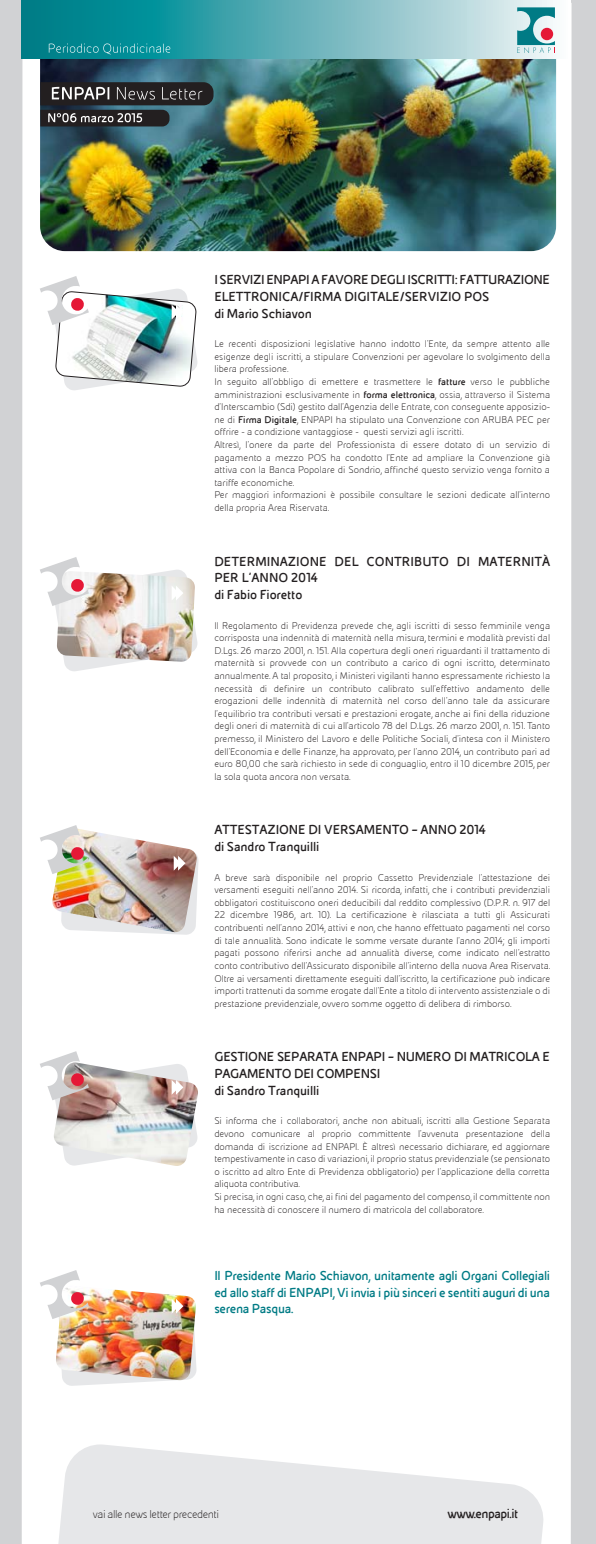
<style>
.page{position:relative;width:596px;height:1544px;background:#fff}
.page>*{position:absolute;margin:0;border:0;box-sizing:border-box;transform-origin:0 0}
.t1{font:700 14px/16.8px "Eni Exp";letter-spacing:-.01em;color:#231f20}
.t2{font:700 14px/16.8px "Eni Exp";letter-spacing:-.02em;color:#007b85;text-align:justify}
.t3{font:700 14px "Eni Exp";letter-spacing:-.035em;color:#231f20}
.t4{font:300 12.25px "Eni Exp";letter-spacing:-.035em;color:#231f20}
.t5{font:300 10.5px/12.6px "Eni Exp";letter-spacing:-.005em;color:#231f20}
.s1{font-weight:700}
.s2{font-family:"Eni Tab";font-weight:700}
</style>
<div class="page">
<div style="left:0;top:0;width:595px;height:1543px;background:#d1d2d4"></div>
<div style="left:22px;top:3px;width:549px;height:1540px;background:#fff"></div>
<img style="left:40px;top:58px;width:515px;height:193px">
<svg style="left:58px;top:1444px;width:486px;height:99px;background:#ebeced"></svg>
<svg style="left:21px;top:0;width:548px;height:58px;background:#61b2b9"></svg>
<svg style="left:517px;top:7px;width:38px;height:46px;background:#82bcc1"></svg>
<div style="left:540px;top:28px;width:13px;height:12px;background:#e51836;border-radius:50%"></div>
<svg style="left:49px;top:44px;width:121px;height:11px"></svg>
<svg style="left:40px;top:82px;width:173px;height:44px;background:#3f464b"></svg>
<svg style="left:40px;top:276px;width:158px;height:115px;background:#d1ddde"></svg>
<img style="left:40px;top:557px;width:158px;height:115px">
<img style="left:40px;top:825px;width:158px;height:110px">
<img style="left:40px;top:1051px;width:158px;height:115px">
<img style="left:40px;top:1270px;width:157px;height:116px">
<h1 class="t1" style="left:214px;top:271px;width:337px">I SERVIZI ENPAPI A FAVORE DEGLI ISCRITTI: FATTURAZIONE<br>ELETTRONICA/FIRMA DIGITALE/SERVIZIO POS<br>di Mario Schiavon</h1>
<p class="t5" style="left:214px;top:338px;width:337px">Le recenti disposizioni legislative hanno indotto l’Ente, da sempre attento alle esigenze degli iscritti, a stipulare Convenzioni per agevolare lo svolgimento della libera professione.<br>In seguito all’obbligo di emettere e trasmettere le <span class="s1">fatture</span> verso le pubbliche amministrazioni esclusivamente in <span class="s2">forma elettronica</span>, ossia, attraverso il Sistema d'Interscambio (Sdi) gestito dall’Agenzia delle Entrate, con conseguente apposizio&shy;ne di <span class="s2">Firma Digitale</span>, ENPAPI ha stipulato una Convenzione con ARUBA PEC per offrire - a condizione vantaggiose - questi servizi agli iscritti.<br>Altresì, l’onere da parte del Professionista di essere dotato di un servizio di pagamento a mezzo POS ha condotto l’Ente ad ampliare la Convenzione già attiva con la Banca Popolare di Sondrio, affinché questo servizio venga fornito a tariffe economiche.<br>Per maggiori informazioni è possibile consultare le sezioni dedicate all’interno della propria Area Riservata.</p>
<h1 class="t1" style="left:214px;top:553px;width:337px">DETERMINAZIONE DEL CONTRIBUTO DI MATERNITÀ<br>PER L’ANNO 2014<br>di Fabio Fioretto</h1>
<p class="t5" style="left:214px;top:619px;width:337px;text-align:justify">Il Regolamento di Previdenza prevede che, agli iscritti di sesso femminile venga corrisposta una indennità di maternità nella misura, termini e modalità previsti dal D.Lgs. 26 marzo 2001, n. 151. Alla copertura degli oneri riguardanti il trattamento di maternità si provvede con un contributo a carico di ogni iscritto, determinato annualmente. A tal proposito, i Ministeri vigilanti hanno espressamente richiesto la necessità di definire un contributo calibrato sull’effettivo andamento delle erogazioni delle indennità di maternità nel corso dell’anno tale da assicurare l’equilibrio tra contributi versati e prestazioni erogate, anche ai fini della riduzione degli oneri di maternità di cui all’articolo 78 del D.Lgs. 26 marzo 2001, n. 151. Tanto premesso, il Ministero del Lavoro e delle Politiche Sociali, d’intesa con il Ministero dell’Economia e delle Finanze, ha approvato, per l’anno 2014, un contributo pari ad euro 80,00 che sarà richiesto in sede di conguaglio, entro il 10 dicembre 2015, per la sola quota ancora non versata.</p>
<h1 class="t1" style="left:214px;top:821px;width:273px">ATTESTAZIONE DI VERSAMENTO – ANNO 2014 di Sandro Tranquilli</h1>
<p class="t5" style="left:214px;top:871px;width:337px;text-align:justify">A breve sarà disponibile nel proprio Cassetto Previdenziale l’attestazione dei versamenti eseguiti nell’anno 2014. Si ricorda, infatti, che i contributi previdenziali obbligatori costituiscono oneri deducibili dal reddito complessivo (D.P.R. n. 917 del 22 dicembre 1986, art. 10). La certificazione è rilasciata a tutti gli Assicurati contribuenti nell’anno 2014, attivi e non, che hanno effettuato pagamenti nel corso di tale annualità. Sono indicate le somme versate durante l’anno 2014; gli importi pagati possono riferirsi anche ad annualità diverse, come indicato nell’estratto conto contributivo dell’Assicurato disponibile all’interno della nuova Area Riservata.<br>Oltre ai versamenti direttamente eseguiti dall’iscritto, la certificazione può indicare importi trattenuti da somme erogate dall’Ente a titolo di intervento assistenziale o di prestazione previdenziale, ovvero somme oggetto di delibera di rimborso.</p>
<h1 class="t1" style="left:214px;top:1048px;width:337px">GESTIONE SEPARATA ENPAPI – NUMERO DI MATRICOLA E<br>PAGAMENTO DEI COMPENSI<br>di Sandro Tranquilli</h1>
<p class="t5" style="left:214px;top:1115px;width:337px">Si informa che i collaboratori, anche non abituali, iscritti alla Gestione Separata devono comunicare al proprio committente l’avvenuta presentazione della domanda di iscrizione ad ENPAPI. È altresì necessario dichiarare, ed aggiornare tempestivamente in caso di variazioni, il proprio status previdenziale (se pensionato o iscritto ad altro Ente di Previdenza obbligatorio) per l’applicazione della corretta aliquota contributiva.<br>Si precisa, in ogni caso, che, ai fini del pagamento del compenso, il committente non ha necessità di conoscere il numero di matricola del collaboratore.</p>
<h1 class="t2" style="left:214px;top:1267px;width:337px">Il Presidente Mario Schiavon, unitamente agli Organi Collegiali ed allo staff di ENPAPI, Vi invia i più sinceri e sentiti auguri di una serena Pasqua.</h1>
<p class="t4" style="left:93px;top:1507px;width:128px">vai alle news letter precedenti</p>
<h1 class="t3" style="left:447px;top:1506px;width:72px">www.enpapi.it</h1>
</div>
